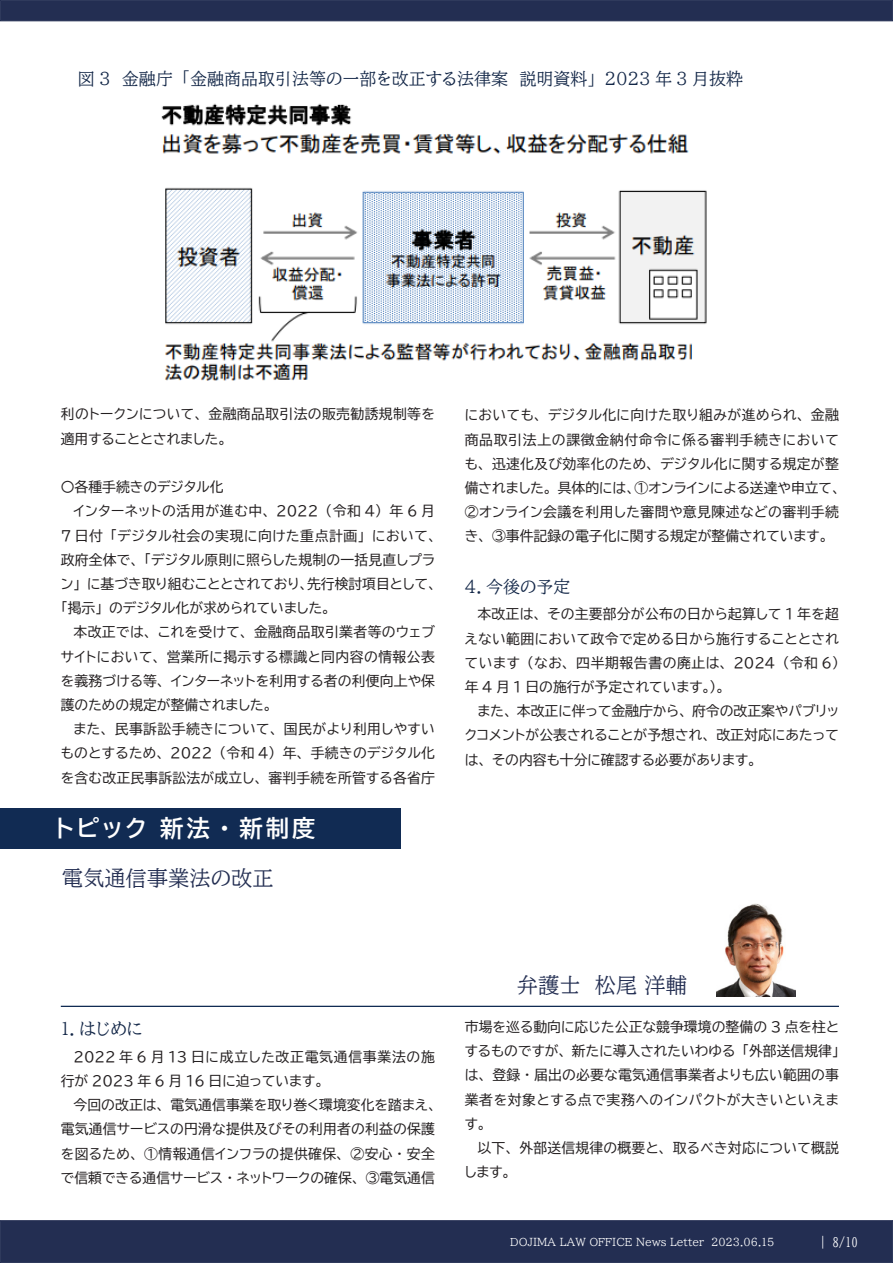
<style>
.page{position:relative;width:893px;height:1263px;background:#fff}
.page>*{position:absolute;margin:0;border:0;box-sizing:border-box;transform-origin:0 0}
.t1{font:23.4px "BIZ UDP Gothic Bold";letter-spacing:.13em;color:#fff}
.t2{font:21.3px "BIZ UDP Mincho Medium";color:#232e52}
.t3{font:16.95px "BIZ UDP Mincho Medium";color:#122647}
.t4{font:13.8px/24.2px "BIZ UDP Gothic";letter-spacing:.015em;color:#231f20;text-align:justify}
.t5{font:13.8px "BIZ UDP Gothic";letter-spacing:.045em;color:#231f20}
.t6{font:13.8px "BIZ UDP Gothic";letter-spacing:.04em;color:#231f20}
.t7{font:13.8px "BIZ UDP Gothic";letter-spacing:.035em;color:#231f20}
.t8{font:12.75px "BIZ UD Mincho Medium";color:#fff}
.t9{font:10.65px "BIZ UDP Mincho Medium";color:#fff}
</style>
<div class="page">
<div style="left:0;top:1220px;width:893px;height:43px;background:#232e52;border:1px solid #232e52"></div>
<div style="left:0;top:0;width:893px;height:21px;background:#232e52;border:1px solid #232e52"></div>
<img style="left:161px;top:103px;width:546px;height:278px">
<div style="left:0;top:808px;width:401px;height:41px;background:#112b53"></div>
<img style="left:716px;top:903px;width:79px;height:93px">
<hr style="left:61px;top:1006px;width:778px;height:1px;background:#112b53">
<p class="t3" style="left:78px;top:70px;width:667px">図 3　金融庁「金融商品取引法等の一部を改正する法律案　説明資料」 2023 年 3 月抜粋</p>
<p class="t4" style="left:61px;top:402px;width:376px">利のトークンについて、金融商品取引法の販売勧誘規制等を適用することとされました。</p>
<p class="t4" style="left:61px;top:475px;width:164px">〇各種手続きのデジタル化</p>
<p class="t5" style="left:74px;top:504px;width:363px">インターネットの活用が進む中、 2022 （令和 4）年 6 月</p>
<p class="t6" style="left:61px;top:528px;width:377px">7 日付「デジタル社会の実現に向けた重点計画」において、</p>
<p class="t4" style="left:61px;top:547px;width:376px">政府全体で、「デジタル原則に照らした規制の一括見直しプラ</p>
<p class="t4" style="left:61px;top:572px;width:377px">ン」に基づき取り組むこととされており、先行検討項目として、</p>
<p class="t4" style="left:61px;top:596px;width:271px">「掲示」のデジタル化が求められていました。</p>
<p class="t4" style="left:74px;top:620px;width:363px">本改正では、これを受けて、金融商品取引業者等のウェブ</p>
<p class="t7" style="left:61px;top:649px;width:376px">サイトにおいて、営業所に掲示する標識と同内容の情報公表</p>
<p class="t4" style="left:61px;top:668px;width:376px">を義務づける等、インターネットを利用する者の利便向上や保</p>
<p class="t4" style="left:61px;top:693px;width:213px">護のための規定が整備されました。</p>
<p class="t4" style="left:74px;top:717px;width:363px">また、民事訴訟手続きについて、国民がより利用しやすい</p>
<p class="t4" style="left:61px;top:741px;width:376px">ものとするため、 2022 （令和 4）年、手続きのデジタル化</p>
<p class="t4" style="left:61px;top:765px;width:376px">を含む改正民事訴訟法が成立し、審判手続を所管する各省庁</p>
<h1 class="t1" style="left:55px;top:816px;width:262px">トピック 新法・新制度</h1>
<h2 class="t2" style="left:62px;top:867px;width:213px">電気通信事業法の改正</h2>
<p class="t4" style="left:465px;top:403px;width:377px">においても、デジタル化に向けた取り組みが進められ、金融商品取引法上の課徴金納付命令に係る審判手続きにおいても、迅速化及び効率化のため、デジタル化に関する規定が整備されました。具体的には、①オンラインによる送達や申立て、②オンライン会議を利用した審問や意見陳述などの審判手続き、 ③事件記録の電子化に関する規定が整備されています。</p>
<p class="t3" style="left:465px;top:578px;width:107px">4. 今後の予定</p>
<p class="t4" style="left:465px;top:602px;width:376px;text-indent:13px">本改正は、その主要部分が公布の日から起算して 1 年を超えない範囲において政令で定める日から施行することとされています（なお、四半期報告書の廃止は、 2024 （令和 6）年 4 月 1 日の施行が予定されています。）。</p>
<p class="t4" style="left:465px;top:699px;width:376px;text-indent:13px">また、本改正に伴って金融庁から、府令の改正案やパブリックコメントが公表されることが予想され、改正対応にあたっては、その内容も十分に確認する必要があります。</p>
<p class="t3" style="left:61px;top:1020px;width:83px">1. はじめに</p>
<p class="t4" style="left:61px;top:1044px;width:376px;text-indent:13px">2022 年 6 月 13 日に成立した改正電気通信事業法の施行が 2023 年 6 月 16 日に迫っています。</p>
<p class="t4" style="left:61px;top:1093px;width:377px;text-indent:13px">今回の改正は、電気通信事業を取り巻く環境変化を踏まえ、電気通信サービスの円滑な提供及びその利用者の利益の保護を図るため、 ①情報通信インフラの提供確保、 ②安心・安全で信頼できる通信サービス・ネットワークの確保、 ③電気通信</p>
<h2 class="t2" style="left:517px;top:974px;width:172px">弁護士　松尾 洋輔</h2>
<p class="t4" style="left:465px;top:1015px;width:376px">市場を巡る動向に応じた公正な競争環境の整備の 3 点を柱とするものですが、新たに導入されたいわゆる「外部送信規律」は、登録・届出の必要な電気通信事業者よりも広い範囲の事業者を対象とする点で実務へのインパクトが大きいといえます。</p>
<p class="t4" style="left:465px;top:1136px;width:376px;text-indent:13px">以下、外部送信規律の概要と、取るべき対応について概説します。</p>
<p class="t9" style="left:510px;top:1236px;width:266px">DOJIMA LAW OFFICE News Letter 2023.06.15</p>
<p class="t8" style="left:816px;top:1235px;width:43px">｜ 8/10</p>
</div>
